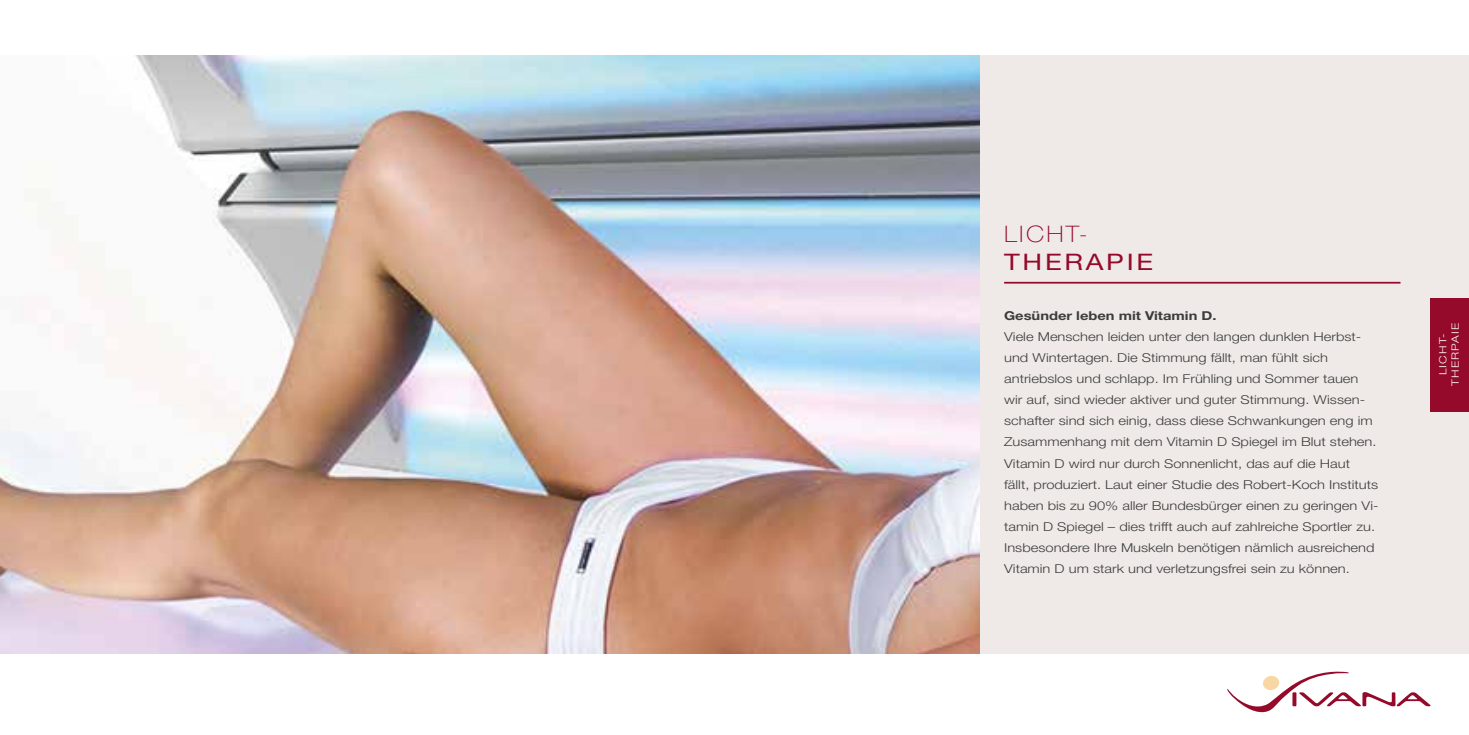
<style>
.page{position:relative;width:1469px;height:735px;background:#fff}
.page>*{position:absolute;margin:0;border:0;box-sizing:border-box;transform-origin:0 0}
.t1{font:22.75px "Helvetica Neue";letter-spacing:.1em;color:#950a2b;scale:1.2 1}
.t2{font:100 22.75px "Helvetica Neue";letter-spacing:.09em;color:#950a2b;scale:1.13 1}
.t3{font:300 12.25px/21px "Helvetica Neue";color:#3c3c3b;scale:1.2 1}
.t4{font:700 12.25px "Helvetica Neue";color:#3c3c3b;scale:1.2 1}
.t5{font:300 9.97px/12.1px "Helvetica Neue";letter-spacing:.1em;color:#fff;text-align:center;scale:1.2 1}
</style>
<div class="page">
<div style="left:0;top:55px;width:1468px;height:598px;background:#efeae8"></div>
<svg style="left:1227px;top:671px;width:203px;height:42px"></svg>
<img style="left:0;top:55px;width:979px;height:598px">
<div style="left:1430px;top:297px;width:38px;height:114px;background:#950a2b"></div>
<hr style="left:1004px;top:282px;width:396px;height:1px;background:#950a2b">
<h1 class="t2" style="left:1004px;top:221px;width:76px">LICHT-</h1>
<h1 class="t1" style="left:1004px;top:248px;width:126px">THERAPIE</h1>
<p class="t4" style="left:1004px;top:308px;width:178px">Gesünder leben mit Vitamin D.</p>
<p class="t3" style="left:1004px;top:326px;width:313px">Viele Menschen leiden unter den langen dunklen Herbst&shy;und Wintertagen. Die Stimmung fällt, man fühlt sich antriebslos und schlapp. Im Frühling und Sommer tauen wir auf, sind wieder aktiver und guter Stimmung. Wissen&shy;schafter sind sich einig, dass diese Schwankungen eng im Zusammenhang mit dem Vitamin D Spiegel im Blut stehen.<br>Vitamin D wird nur durch Sonnenlicht, das auf die Haut fällt, produziert. Laut einer Studie des Robert-Koch Instituts haben bis zu 90% aller Bundesbürger einen zu geringen Vi&shy;tamin D Spiegel – dies trifft auch auf zahlreiche Sportler zu.<br>Insbesondere Ihre Muskeln benötigen nämlich ausreichend Vitamin D um stark und verletzungsfrei sein zu können.</p>
<p class="t5" style="left:1436px;top:386px;width:54px;rotate:-90deg">LICHT-<br>THERPAIE</p>
</div>
